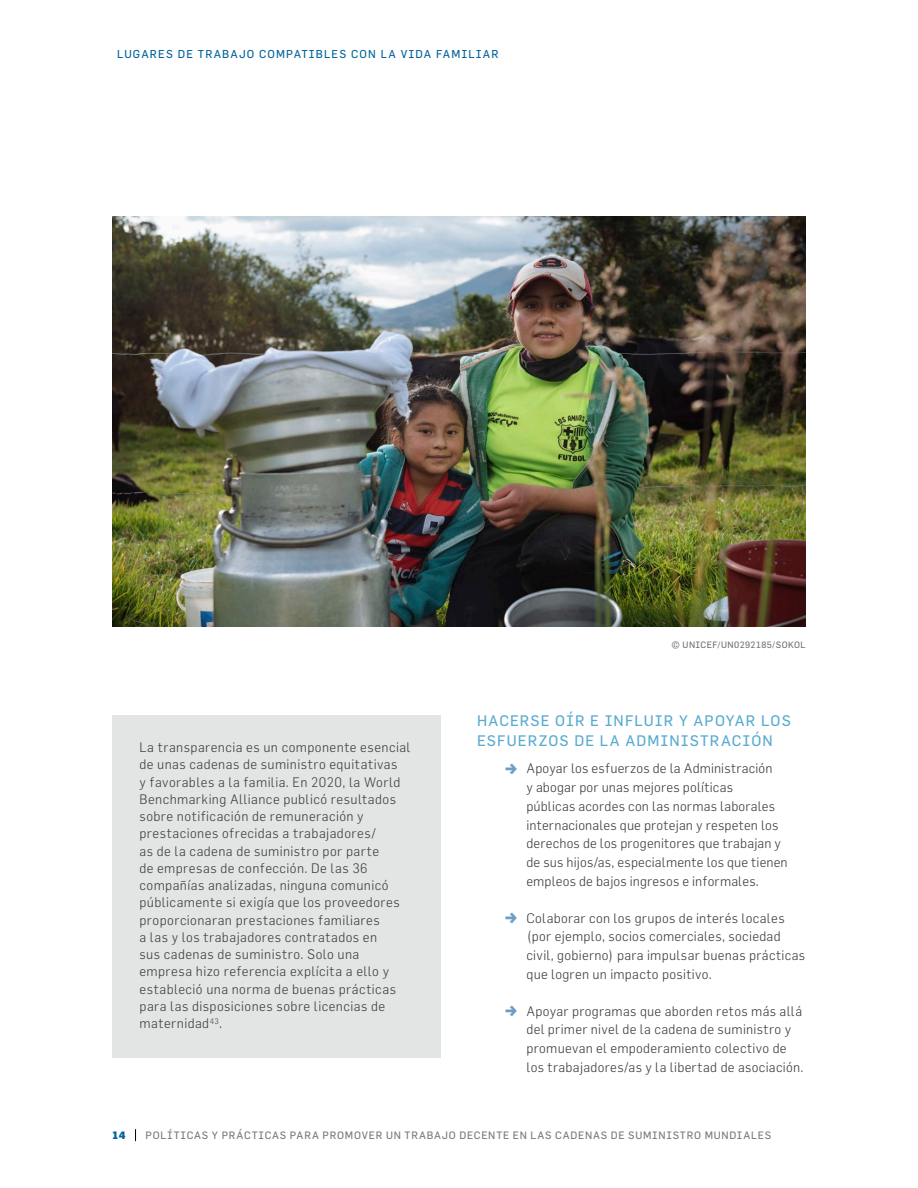
<style>
.page{position:relative;width:918px;height:1188px;background:#fff}
.page>*{position:absolute;margin:0;border:0;box-sizing:border-box;transform-origin:0 0}
.Headline_4{font:15px/19.5px "Flama";letter-spacing:.075em;color:#59abd0}
.Text_9_10_5_BOXED{font:300 13.5px/17.2px "Flama";letter-spacing:.025em;color:#414042}
.t1{font:11.25px "Flama";letter-spacing:.1em;color:#00639c}
.t2{font:10.5px "Flama";letter-spacing:.075em;color:#78777a}
.t3{font:900 10.5px "Flama";color:#00639c}
.Photo_Credit{font:9px "Flama";letter-spacing:.045em;color:#707071}
</style>
<div class="page">
<svg style="left:135px;top:1129px;width:1px;height:12px"></svg>
<div style="left:112px;top:716px;width:329px;height:342px;background:#e3e4e4"></div>
<img style="left:112px;top:216px;width:694px;height:410px">
<p class="t1" style="left:117px;top:47px;width:383px">LUGARES DE TRABAJO COMPATIBLES CON LA VIDA FAMILIAR</p>
<p class="Photo_Credit" style="left:672px;top:640px;width:135px">© UNICEF/UN0292185/SOKOL</p>
<p class="Text_9_10_5_BOXED" style="left:140px;top:738px;width:272px">La transparencia es un componente esencial de unas cadenas de suministro equitativas<br>y favorables a la familia. En 2020, la World Benchmarking Alliance publicó resultados sobre notificación de remuneración y prestaciones ofrecidas a trabajadores/<br>as de la cadena de suministro por parte<br>de empresas de confección. De las 36 compañías analizadas, ninguna comunicó públicamente si exigía que los proveedores proporcionaran prestaciones familiares<br>a las y los trabajadores contratados en<br>sus cadenas de suministro. Solo una empresa hizo referencia explícita a ello y estableció una norma de buenas prácticas para las disposiciones sobre licencias de maternidad<sup>43</sup>.</p>
<p class="Headline_4" style="left:477px;top:711px;width:315px">HACERSE OÍR E INFLUIR Y APOYAR LOS<br>ESFUERZOS DE LA ADMINISTRACIÓN</p>
<p class="Text_9_10_5_BOXED" style="left:526px;top:759px;width:263px;line-height:18.8px">Apoyar los esfuerzos de la Administración<br>y abogar por unas mejores políticas<br>públicas acordes con las normas laborales internacionales que protejan y respeten los derechos de los progenitores que trabajan y de sus hijos/as, especialmente los que tienen empleos de bajos ingresos e informales.</p>
<p class="Text_9_10_5_BOXED" style="left:526px;top:908px;width:280px;line-height:18.8px">Colaborar con los grupos de interés locales (por ejemplo, socios comerciales, sociedad civil, gobierno) para impulsar buenas prácticas que logren un impacto positivo.</p>
<p class="Text_9_10_5_BOXED" style="left:526px;top:1001px;width:278px;line-height:18.8px">Apoyar programas que aborden retos más allá del primer nivel de la cadena de suministro y promuevan el empoderamiento colectivo de los trabajadores/as y la libertad de asociación.</p>
<p class="t3" style="left:112px;top:1129px;width:14px">14</p>
<p class="t2" style="left:146px;top:1129px;width:627px">POLÍTICAS Y PRÁCTICAS PARA PROMOVER UN TRABAJO DECENTE EN LAS CADENAS DE SUMINISTRO MUNDIALES</p>
</div>
